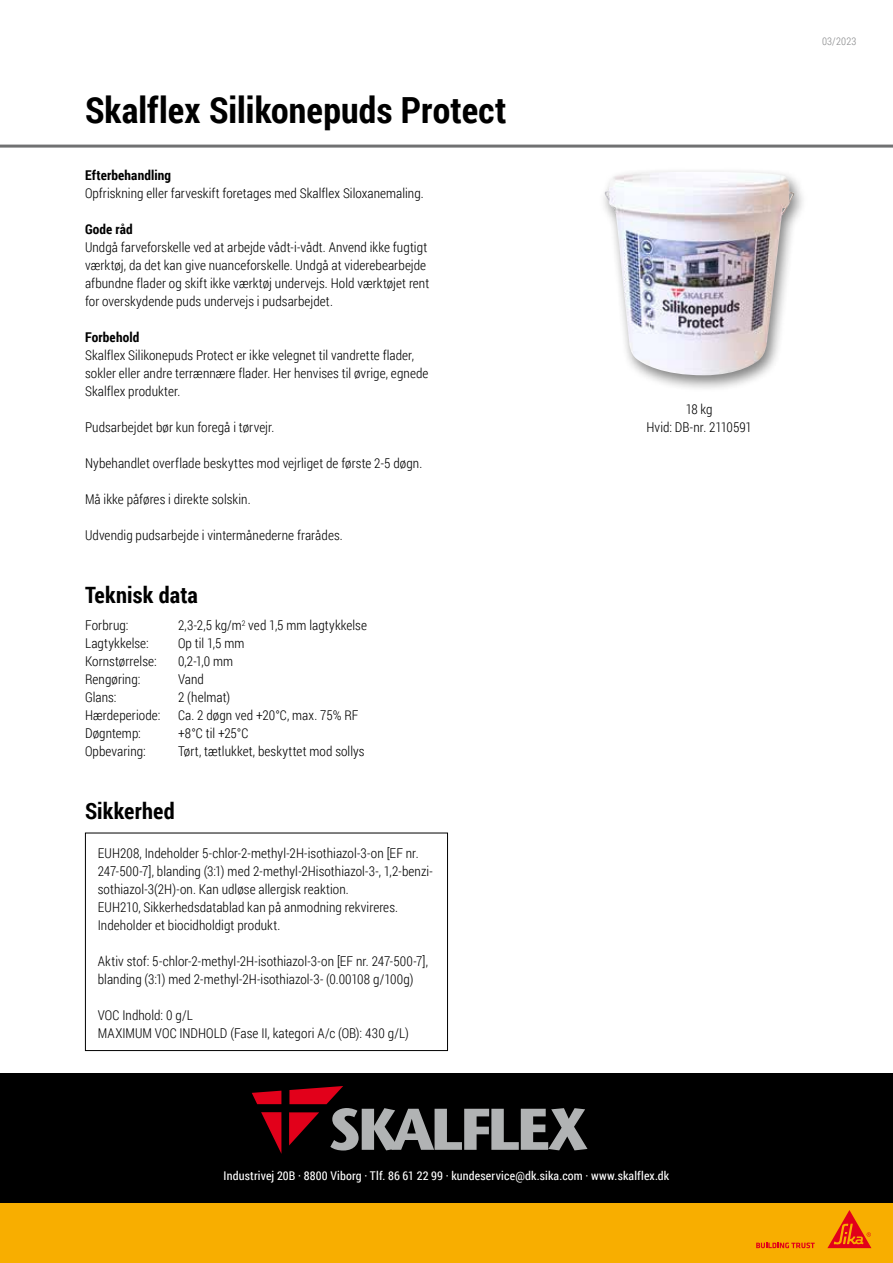
<style>
.page{position:relative;width:893px;height:1263px;background:#fff}
.page>*{position:absolute;margin:0;border:0;box-sizing:border-box;transform-origin:0 0}
.t1{font:700 36px "Roboto Condensed";letter-spacing:.005em;color:#000}
.t2{font:700 22.5px "Roboto Condensed";letter-spacing:.01em;color:#000}
.t3{font:300 13.5px/18px "Roboto Condensed";letter-spacing:.005em;color:#000}
.t4{font:700 13.5px "Roboto Condensed";letter-spacing:.01em;color:#000}
.t5{font:12px "Roboto Condensed";letter-spacing:.015em;color:#fff}
.t6{font:300 10.5px "Roboto Condensed";letter-spacing:.02em;color:#87888a}
</style>
<div class="page">
<div style="left:85px;top:833px;width:363px;height:218px;border:1px solid #000"></div>
<div style="left:597px;top:166px;width:211px;height:227px;background:#000;opacity:.5"></div>
<img style="left:604px;top:172px;width:191px;height:203px">
<hr style="left:0;top:145px;width:893px;height:3px;background:#707172">
<div style="left:0;top:1073px;width:893px;height:135px;background:#000"></div>
<div style="left:0;top:1203px;width:893px;height:60px;background:#f8ae00"></div>
<svg style="left:252px;top:1091px;width:29px;height:13px"></svg>
<svg style="left:261px;top:1112px;width:20px;height:41px"></svg>
<svg style="left:289px;top:1086px;width:298px;height:64px"></svg>
<svg style="left:756px;top:1242px;width:59px;height:6px"></svg>
<svg style="left:827px;top:1210px;width:44px;height:38px"></svg>
<h1 class="t1" style="left:85px;top:85px;width:423px">Skalflex Silikonepuds Protect</h1>
<p class="t4" style="left:85px;top:166px;width:88px">Efterbehandling</p>
<p class="t3" style="left:85px;top:184px;width:340px">Opfriskning eller farveskift foretages med Skalflex Siloxanemaling.</p>
<p class="t4" style="left:85px;top:220px;width:49px">Gode råd</p>
<p class="t3" style="left:85px;top:238px;width:346px">Undgå farveforskelle ved at arbejde vådt-i-vådt. Anvend ikke fugtigt værktøj, da det kan give nuanceforskelle. Undgå at viderebearbejde afbundne flader og skift ikke værktøj undervejs. Hold værktøjet rent for overskydende puds undervejs i pudsarbejdet.</p>
<p class="t4" style="left:85px;top:328px;width:56px">Forbehold</p>
<p class="t3" style="left:85px;top:346px;width:345px">Skalflex Silikonepuds Protect er ikke velegnet til vandrette flader, sokler eller andre terrænnære flader. Her henvises til øvrige, egnede<br>Skalflex produkter.</p>
<p class="t3" style="left:85px;top:418px;width:191px">Pudsarbejdet bør kun foregå i tørvejr.</p>
<p class="t3" style="left:85px;top:454px;width:339px">Nybehandlet overflade beskyttes mod vejrliget de første 2-5 døgn.</p>
<p class="t3" style="left:85px;top:490px;width:167px">Må ikke påføres i direkte solskin.</p>
<p class="t3" style="left:85px;top:526px;width:259px">Udvendig pudsarbejde i vintermånederne frarådes.</p>
<h2 class="t2" style="left:85px;top:579px;width:114px">Teknisk data</h2>
<p class="t3" style="left:85px;top:616px;width:45px">Forbrug:</p>
<p class="t3" style="left:178px;top:616px;width:190px">2,3-2,5 kg/m<sup>2</sup> ved 1,5 mm lagtykkelse</p>
<p class="t3" style="left:85px;top:634px;width:65px">Lagtykkelse:</p>
<p class="t3" style="left:178px;top:634px;width:68px">Op til 1,5 mm</p>
<p class="t3" style="left:85px;top:652px;width:73px">Kornstørrelse:</p>
<p class="t3" style="left:178px;top:652px;width:57px">0,2-1,0 mm</p>
<p class="t3" style="left:85px;top:670px;width:57px">Rengøring:</p>
<p class="t3" style="left:178px;top:670px;width:27px">Vand</p>
<p class="t3" style="left:85px;top:688px;width:33px">Glans:</p>
<p class="t3" style="left:178px;top:688px;width:54px">2 (helmat)</p>
<p class="t3" style="left:85px;top:706px;width:77px">Hærdeperiode:</p>
<p class="t3" style="left:178px;top:706px;width:182px">Ca. 2 døgn ved +20°C, max. 75% RF</p>
<p class="t3" style="left:85px;top:724px;width:57px">Døgntemp:</p>
<p class="t3" style="left:178px;top:724px;width:72px">+8°C til +25°C</p>
<p class="t3" style="left:85px;top:742px;width:62px">Opbevaring:</p>
<p class="t3" style="left:178px;top:742px;width:188px">Tørt, tætlukket, beskyttet mod sollys</p>
<h2 class="t2" style="left:85px;top:795px;width:91px">Sikkerhed</h2>
<p class="t3" style="left:98px;top:844px;width:337px">EUH208, Indeholder 5-chlor-2-methyl-2H-isothiazol-3-on [EF nr.<br>247-500-7], blanding (3:1) med 2-methyl-2Hisothiazol-3-, 1,2-benzi&shy;sothiazol-3(2H)-on. Kan udløse allergisk reaktion.<br>EUH210, Sikkerhedsdatablad kan på anmodning rekvireres.<br>Indeholder et biocidholdigt produkt.</p>
<p class="t3" style="left:98px;top:952px;width:332px">Aktiv stof: 5-chlor-2-methyl-2H-isothiazol-3-on [EF nr. 247-500-7], blanding (3:1) med 2-methyl-2H-isothiazol-3- (0.00108 g/100g)</p>
<p class="t3" style="left:98px;top:1006px;width:313px">VOC Indhold: 0 g/L<br>MAXIMUM VOC INDHOLD (Fase II, kategori A/c (OB): 430 g/L)</p>
<p class="t3" style="left:646px;top:400px;width:107px;text-align:center">18 kg<br>Hvid: DB-nr. 2110591</p>
<p class="t5" style="left:224px;top:1167px;width:447px">Industrivej 20B · 8800 Viborg · Tlf. 86 61 22 99 · kundeservice@dk.sika.com · www.skalflex.dk</p>
<p class="t5" style="left:248px;top:1167px;width:397px">Industrivej 20B · 8800 Viborg · Tlf. 86 61 22 99 · mail@skalflex.dk · www.skalflex.dk</p>
<p class="t6" style="left:822px;top:34px;width:36px">03/2023</p>
</div>
